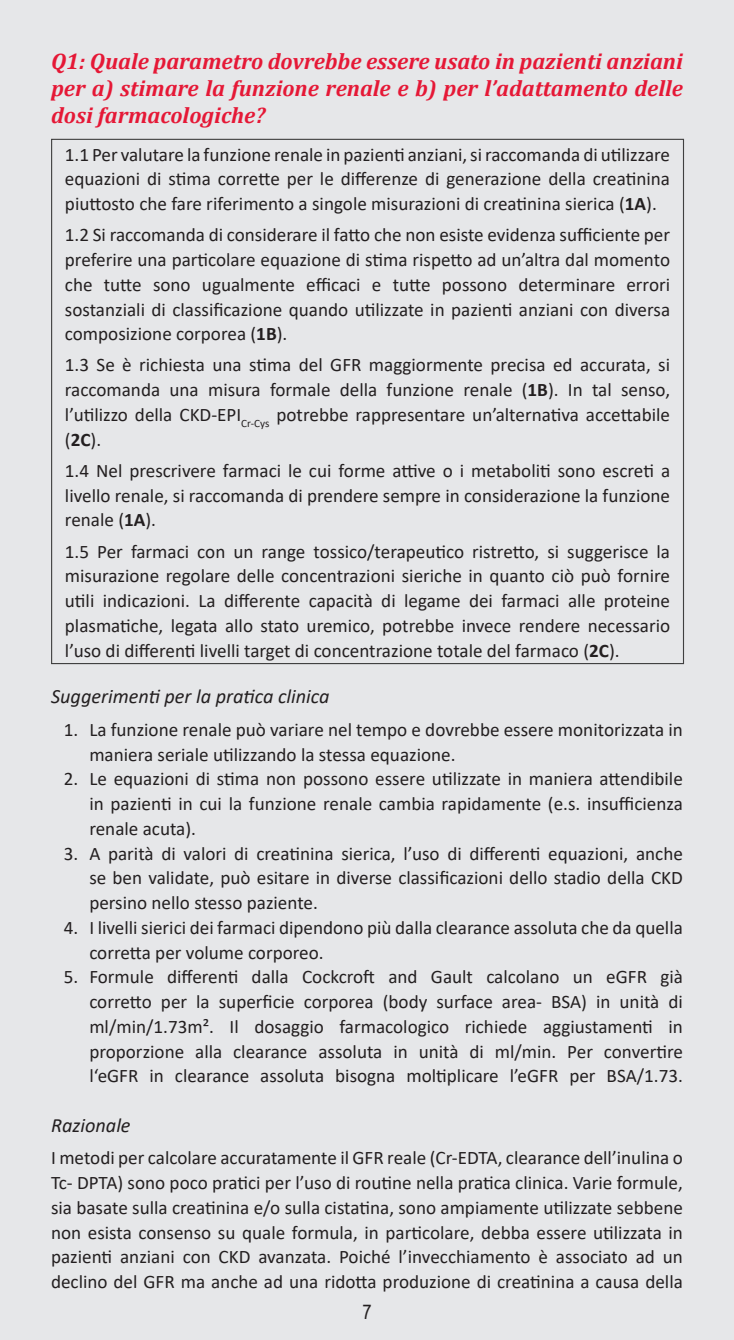
<style>
.page{position:relative;width:734px;height:1340px;background:#fff}
.page>*{position:absolute;margin:0;border:0;box-sizing:border-box;transform-origin:0 0}
.Question_Titles{font:italic 700 22.5px/27px "Cambria";color:#e51836;text-align:justify}
.Advice_Rationale_Tit{font:italic 20.25px "Calibri";color:#231f20}
.t1{font:20.25px "Arial Narrow";color:#231f20}
.Kader_normal{font:19.12px/24.8px "Calibri";color:#231f20;text-align:justify}
.s1{font-weight:700}
</style>
<div class="page">
<div style="left:0;top:0;width:733px;height:1339px;background:#e6e7e9"></div>
<p class="Question_Titles" style="left:51px;top:47px;width:633px">Q1: Quale parametro dovrebbe essere usato in pazienti anziani per a) stimare la funzione renale e b) per l’adattamento delle dosi farmacologiche?</p>
<p class="Kader_normal" style="left:65px;top:141px;width:606px">1.1 Per valutare la funzione renale in pazienti anziani, si raccomanda di utilizzare equazioni di stima corrette per le differenze di generazione della creatinina piuttosto che fare riferimento a singole misurazioni di creatinina sierica (<span class="s1">1A</span>).</p>
<p class="Kader_normal" style="left:65px;top:222px;width:606px">1.2 Si raccomanda di considerare il fatto che non esiste evidenza sufficiente per preferire una particolare equazione di stima rispetto ad un’altra dal momento che tutte sono ugualmente efficaci e tutte possono determinare errori sostanziali di classificazione quando utilizzate in pazienti anziani con diversa composizione corporea (<span class="s1">1B</span>).</p>
<p class="Kader_normal" style="left:65px;top:352px;width:606px">1.3 Se è richiesta una stima del GFR maggiormente precisa ed accurata, si raccomanda una misura formale della funzione renale (<span class="s1">1B</span>). In tal senso, l’utilizzo della CKD-EPI<sub>Cr-Cys</sub> potrebbe rappresentare un’alternativa accettabile (<span class="s1">2C</span>).</p>
<p class="Kader_normal" style="left:65px;top:457px;width:606px">1.4 Nel prescrivere farmaci le cui forme attive o i metaboliti sono escreti a livello renale, si raccomanda di prendere sempre in considerazione la funzione renale (<span class="s1">1A</span>).</p>
<p class="Kader_normal" style="left:65px;top:538px;width:606px">1.5 Per farmaci con un range tossico/terapeutico ristretto, si suggerisce la misurazione regolare delle concentrazioni sieriche in quanto ciò può fornire utili indicazioni. La differente capacità di legame dei farmaci alle proteine plasmatiche, legata allo stato uremico, potrebbe invece rendere necessario l’uso di differenti livelli target di concentrazione totale del farmaco (<span class="s1">2C</span>).</p>
<p class="Advice_Rationale_Tit" style="left:51px;top:682px;width:280px">Suggerimenti per la pratica clinica</p>
<p class="Kader_normal" style="left:89px;top:716px;width:595px;text-indent:-26px">1. La funzione renale può variare nel tempo e dovrebbe essere monitorizzata in maniera seriale utilizzando la stessa equazione.</p>
<p class="Kader_normal" style="left:89px;top:766px;width:595px;text-indent:-26px">2. Le equazioni di stima non possono essere utilizzate in maniera attendibile in pazienti in cui la funzione renale cambia rapidamente (e.s. insufficienza renale acuta).</p>
<p class="Kader_normal" style="left:89px;top:840px;width:595px;text-indent:-26px">3. A parità di valori di creatinina sierica, l’uso di differenti equazioni, anche se ben validate, può esitare in diverse classificazioni dello stadio della CKD persino nello stesso paziente.</p>
<p class="Kader_normal" style="left:89px;top:914px;width:595px;text-indent:-26px">4. I livelli sierici dei farmaci dipendono più dalla clearance assoluta che da quella corretta per volume corporeo.</p>
<p class="Kader_normal" style="left:89px;top:964px;width:595px;text-indent:-26px">5. Formule differenti dalla Cockcroft and Gault calcolano un eGFR già corretto per la superficie corporea (body surface area- BSA) in unità di ml/min/1.73m². Il dosaggio farmacologico richiede aggiustamenti in proporzione alla clearance assoluta in unità di ml/min. Per convertire l‘eGFR in clearance assoluta bisogna moltiplicare l’eGFR per BSA/1.73.</p>
<p class="Advice_Rationale_Tit" style="left:51px;top:1111px;width:81px">Razionale</p>
<p class="Kader_normal" style="left:51px;top:1145px;width:633px">I metodi per calcolare accuratamente il GFR reale (Cr-EDTA, clearance dell’inulina o Tc- DPTA) sono poco pratici per l’uso di routine nella pratica clinica. Varie formule, sia basate sulla creatinina e/o sulla cistatina, sono ampiamente utilizzate sebbene non esista consenso su quale formula, in particolare, debba essere utilizzata in pazienti anziani con CKD avanzata. Poiché l’invecchiamento è associato ad un declino del GFR ma anche ad una ridotta produzione di creatinina a causa della</p>
<p class="t1" style="left:362px;top:1296px;width:11px">7</p>
</div>
